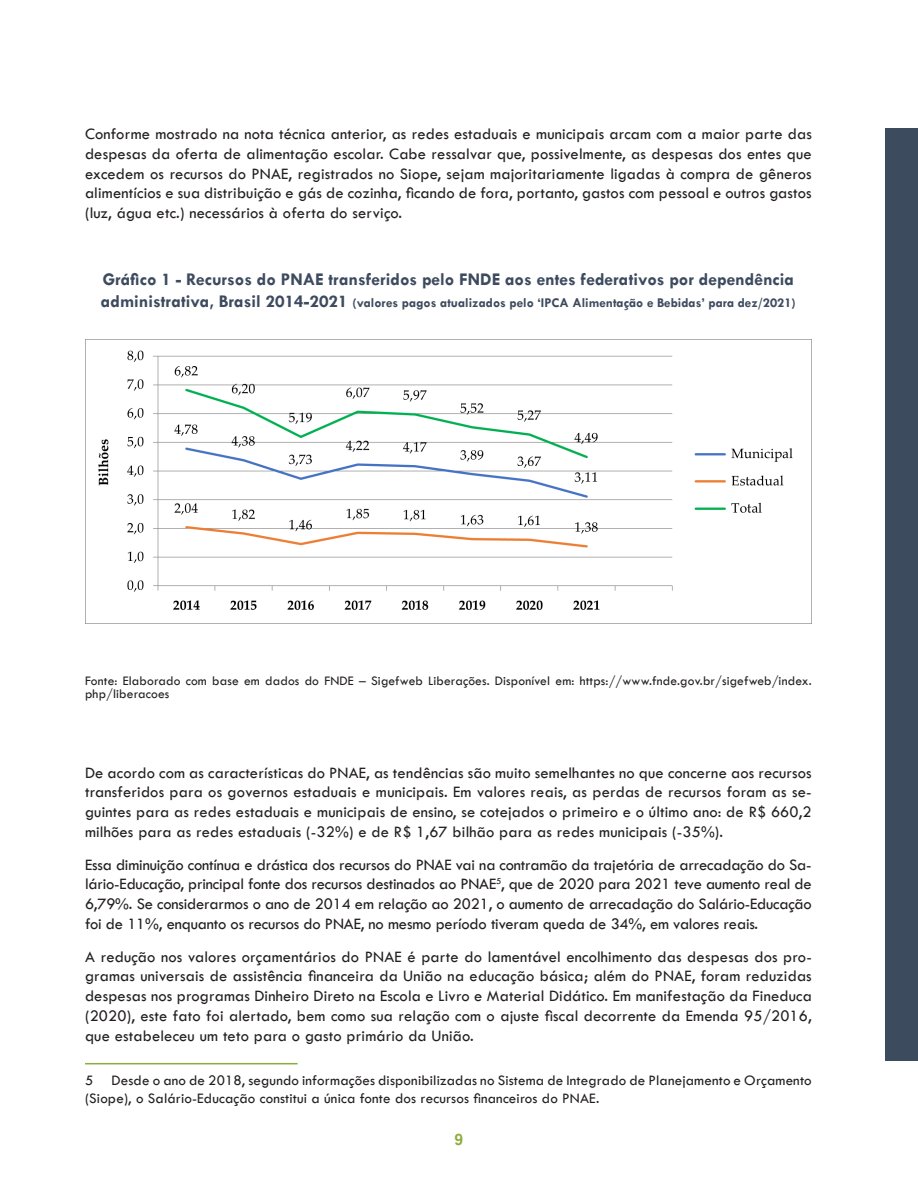
<style>
.page{position:relative;width:918px;height:1188px;background:#fff}
.page>*{position:absolute;margin:0;border:0;box-sizing:border-box;transform-origin:0 0}
.t1{font:700 18px "Tw Cen";color:#3d4b5f}
.t2{font:16.5px/19.8px "Tw Cen";letter-spacing:.01em;color:#231f20;text-align:justify}
.t3{font:16.5px "Coolvetica Rg";color:#8dac3c}
.t4{font:15px/18px "Tw Cen";letter-spacing:.01em;color:#231f20}
.t5{font:13.5px/13.5px "Tw Cen";letter-spacing:.01em;color:#231f20}
.t6{font:700 13.5px "Tw Cen";color:#3d4b5f}
.s1{font-size:18px}
</style>
<div class="page">
<hr style="left:85px;top:1063px;width:213px;height:1px;background:#8dac3c">
<div style="left:885px;top:128px;width:33px;height:932px;background:#3d4b5f"></div>
<img style="left:85px;top:340px;width:727px;height:284px">
<p class="t2" style="left:85px;top:124px;width:728px">Conforme mostrado na nota técnica anterior, as redes estaduais e municipais arcam com a maior parte das despesas da oferta de alimentação escolar. Cabe ressalvar que, possivelmente, as despesas dos entes que excedem os recursos do PNAE, registrados no Siope, sejam majoritariamente ligadas à compra de gêneros alimentícios e sua distribuição e gás de cozinha, ficando de fora, portanto, gastos com pessoal e outros gastos (luz, água etc.) necessários à oferta do serviço.</p>
<p class="t1" style="left:103px;top:269px;width:693px">Gráfico 1 - Recursos do PNAE transferidos pelo FNDE aos entes federativos por dependência</p>
<p class="t6" style="left:101px;top:294px;width:696px"><span class="s1">administrativa, Brasil 2014-2021</span> (valores pagos atualizados pelo ‘IPCA Alimentação e Bebidas’ para dez/2021)</p>
<p class="t5" style="left:85px;top:674px;width:728px">Fonte: Elaborado com base em dados do FNDE – Sigefweb Liberações. Disponível em: https://www.fnde.gov.br/sigefweb/index. php/liberacoes</p>
<p class="t2" style="left:85px;top:762px;width:728px">De acordo com as características do PNAE, as tendências são muito semelhantes no que concerne aos recursos transferidos para os governos estaduais e municipais. Em valores reais, as perdas de recursos foram as se&shy;guintes para as redes estaduais e municipais de ensino, se cotejados o primeiro e o último ano: de R$ 660,2 milhões para as redes estaduais (-32%) e de R$ 1,67 bilhão para as redes municipais (-35%).</p>
<p class="t2" style="left:85px;top:854px;width:728px">Essa diminuição contínua e drástica dos recursos do PNAE vai na contramão da trajetória de arrecadação do Sa&shy;lário-Educação, principal fonte dos recursos destinados ao PNAE<sup>5</sup>, que de 2020 para 2021 teve aumento real de 6,79%. Se considerarmos o ano de 2014 em relação ao 2021, o aumento de arrecadação do Salário-Educação foi de 11%, enquanto os recursos do PNAE, no mesmo período tiveram queda de 34%, em valores reais.</p>
<p class="t2" style="left:85px;top:946px;width:728px">A redução nos valores orçamentários do PNAE é parte do lamentável encolhimento das despesas dos pro&shy;gramas universais de assistência financeira da União na educação básica; além do PNAE, foram reduzidas despesas nos programas Dinheiro Direto na Escola e Livro e Material Didático. Em manifestação da Fineduca (2020), este fato foi alertado, bem como sua relação com o ajuste fiscal decorrente da Emenda 95/2016, que estabeleceu um teto para o gasto primário da União.</p>
<p class="t4" style="left:85px;top:1071px;width:728px">5 Desde o ano de 2018, segundo informações disponibilizadas no Sistema de Integrado de Planejamento e Orçamento (Siope), o Salário-Educação constitui a única fonte dos recursos financeiros do PNAE.</p>
<p class="t3" style="left:455px;top:1130px;width:10px">9</p>
</div>
